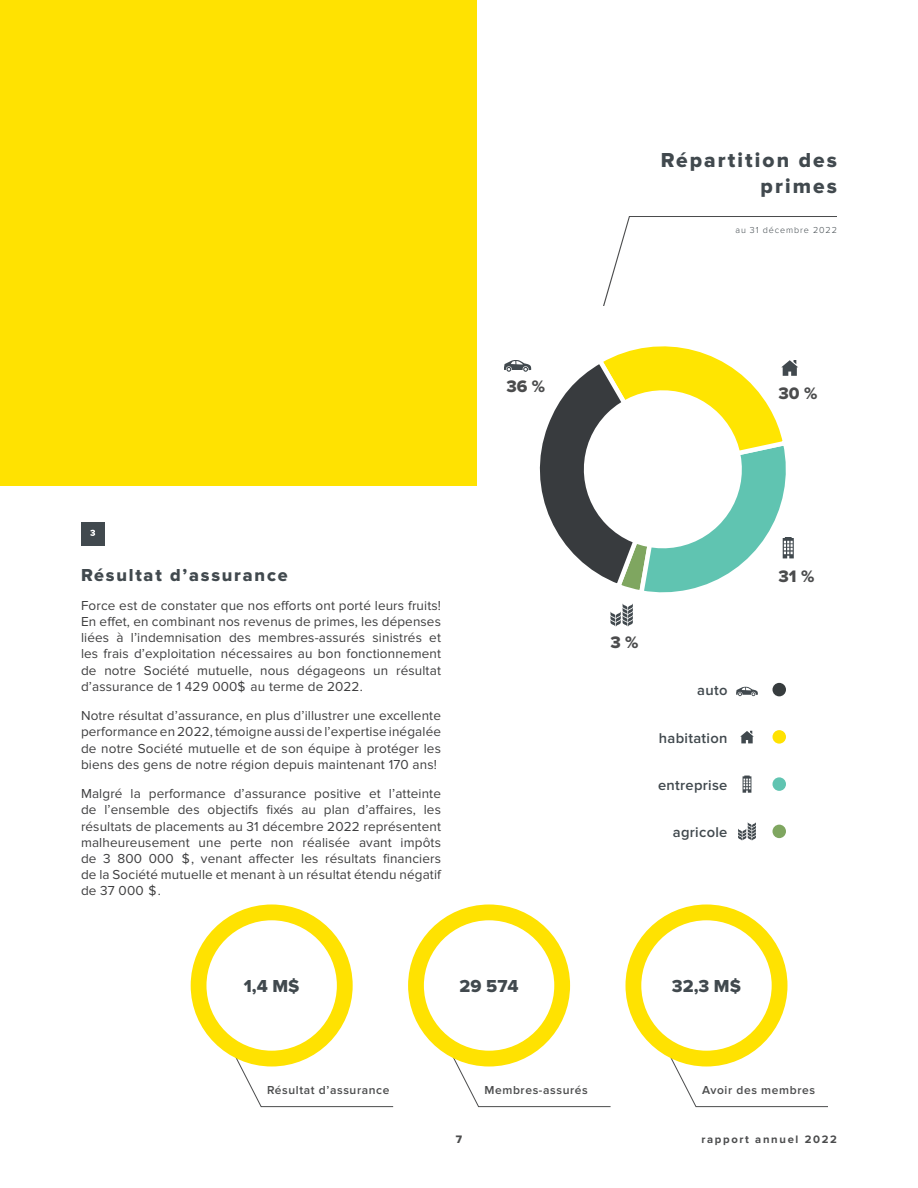
<style>
.page{position:relative;width:918px;height:1188px;background:#fff}
.page>*{position:absolute;margin:0;border:0;box-sizing:border-box;transform-origin:0 0}
.t1{font:21px/25.5px "Proxima Nova Extrabld";letter-spacing:.1em;color:#41494e;text-align:right}
.t2{font:18px "Proxima Nova Extrabld";letter-spacing:.1em;color:#41494e}
.t3{font:17.25px "Proxima Nova Extrabld";color:#4b4c4d}
.t4{font:600 14.7px "Proxima Nova";letter-spacing:.02em;color:#41494e}
.t5{font:13.5px/16px "Proxima Nova";letter-spacing:.01em;color:#3e3e3f;text-align:justify}
.t6{font:600 12px "Proxima Nova";letter-spacing:.05em;color:#4b4c4d}
.t7{font:700 11.25px "Proxima Nova";letter-spacing:.15em;color:#4b4c4d}
.t8{font:11.25px "Proxima Nova Extrabld";color:#4b4c4d}
.t9{font:300 9px "Proxima Nova";letter-spacing:.1em;color:#41494e}
</style>
<div class="page">
<div style="left:0;top:0;width:477px;height:486px;background:#ffe201"></div>
<svg style="left:736px;top:687px;width:22px;height:9px"></svg>
<div style="left:772px;top:683px;width:14px;height:13px;background:#373c3e;border-radius:50%"></div>
<svg style="left:740px;top:731px;width:14px;height:12px"></svg>
<div style="left:772px;top:730px;width:14px;height:14px;background:#ffe201;border-radius:50%"></div>
<svg style="left:743px;top:776px;width:8px;height:17px"></svg>
<div style="left:772px;top:777px;width:14px;height:14px;background:#60c4b1;border-radius:50%"></div>
<svg style="left:738px;top:822px;width:18px;height:19px"></svg>
<div style="left:772px;top:825px;width:14px;height:13px;background:#7fa660;border-radius:50%"></div>
<svg style="left:603px;top:216px;width:234px;height:90px"></svg>
<svg style="left:504px;top:346px;width:294px;height:281px"></svg>
<svg style="left:191px;top:904px;width:203px;height:203px"></svg>
<svg style="left:408px;top:904px;width:203px;height:203px"></svg>
<svg style="left:626px;top:904px;width:202px;height:203px"></svg>
<div style="left:81px;top:522px;width:24px;height:24px;background:#41494e"></div>
<svg style="left:90px;top:530px;width:5px;height:6px"></svg>
<p class="t3" style="left:506px;top:376px;width:40px">36 %</p>
<h1 class="t1" style="left:661px;top:148px;width:178px">Répartition des primes</h1>
<p class="t9" style="left:735px;top:225px;width:103px">au 31 décembre 2022</p>
<p class="t3" style="left:778px;top:383px;width:40px">30 %</p>
<h2 class="t2" style="left:81px;top:564px;width:208px">Résultat d’assurance</h2>
<p class="t5" style="left:81px;top:598px;width:362px">Force est de constater que nos efforts ont porté leurs fruits!<br>En effet, en combinant nos revenus de primes, les dépenses liées à l’indemnisation des membres-assurés sinistrés et les frais d’exploitation nécessaires au bon fonctionnement de notre Société mutuelle, nous dégageons un résultat d’assurance de 1 429 000$ au terme de 2022.</p>
<p class="t5" style="left:81px;top:708px;width:362px">Notre résultat d’assurance, en plus d’illustrer une excellente performance en 2022, témoigne aussi de l’expertise inégalée de notre Société mutuelle et de son équipe à protéger les biens des gens de notre région depuis maintenant 170 ans!</p>
<p class="t5" style="left:81px;top:786px;width:362px">Malgré la performance d’assurance positive et l’atteinte de l’ensemble des objectifs fixés au plan d’affaires, les résultats de placements au 31 décembre 2022 représentent malheureusement une perte non réalisée avant impôts de 3 800 000 $, venant affecter les résultats financiers de la Société mutuelle et menant à un résultat étendu négatif de 37 000 $.</p>
<h2 class="t2" style="left:244px;top:975px;width:57px">1,4 M$</h2>
<h2 class="t2" style="left:460px;top:975px;width:60px">29 574</h2>
<p class="t3" style="left:610px;top:632px;width:30px">3 %</p>
<p class="t4" style="left:697px;top:682px;width:32px">auto</p>
<p class="t4" style="left:659px;top:729px;width:70px">habitation</p>
<p class="t4" style="left:658px;top:777px;width:71px">entreprise</p>
<p class="t4" style="left:673px;top:824px;width:56px">agricole</p>
<p class="t3" style="left:778px;top:566px;width:37px">31 %</p>
<h2 class="t2" style="left:672px;top:975px;width:71px">32,3 M$</h2>
<p class="t6" style="left:267px;top:1083px;width:124px">Résultat d’assurance</p>
<p class="t6" style="left:485px;top:1083px;width:105px">Membres-assurés</p>
<p class="t6" style="left:702px;top:1083px;width:115px">Avoir des membres</p>
<p class="t8" style="left:456px;top:1133px;width:8px">7</p>
<p class="t7" style="left:701px;top:1133px;width:137px">rapport annuel 2022</p>
</div>
